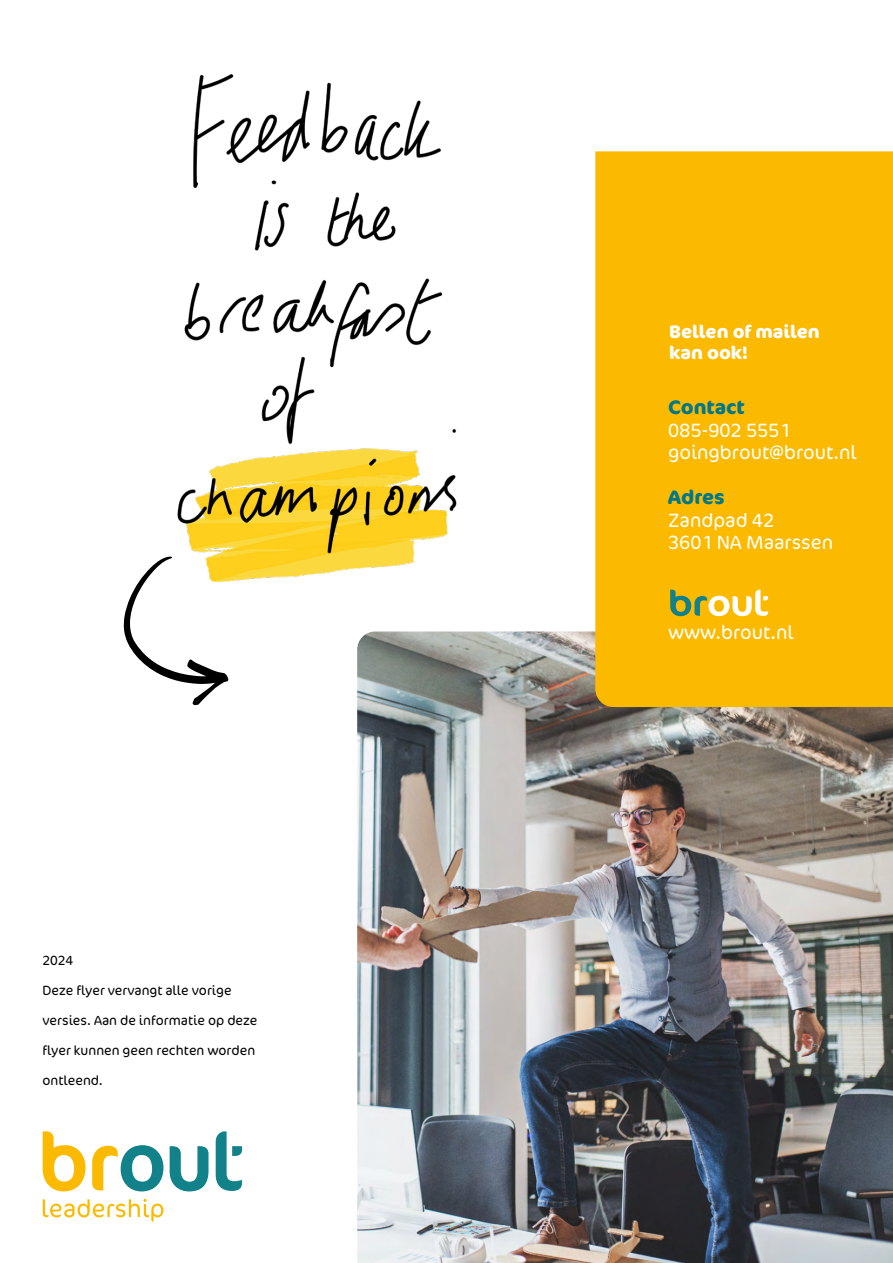
<style>
.page{position:relative;width:893px;height:1263px;background:#fff}
.page>*{position:absolute;margin:0;border:0;box-sizing:border-box;transform-origin:0 0}
.t1{font:300 19.5px/22.5px "Cocon Pro";color:#fff}
.t2{font:700 19.5px "Cocon Pro";color:#037788}
.t3{font:700 18px/21.6px "Cocon Pro";color:#fff}
.t4{font:300 13.5px "Cocon Pro";color:#000}
</style>
<div class="page">
<img style="left:357px;top:631px;width:536px;height:632px">
<div style="left:595px;top:151px;width:298px;height:556px;background:#fbba00"></div>
<svg style="left:670px;top:590px;width:98px;height:26px"></svg>
<img style="left:177px;top:74px;width:280px;height:508px">
<svg style="left:92px;top:1145px;width:71px;height:46px"></svg>
<svg style="left:43px;top:1131px;width:42px;height:60px"></svg>
<svg style="left:170px;top:1146px;width:39px;height:45px"></svg>
<svg style="left:216px;top:1131px;width:26px;height:60px"></svg>
<svg style="left:43px;top:1199px;width:120px;height:22px"></svg>
<svg style="left:124px;top:556px;width:104px;height:149px"></svg>
<p class="t4" style="left:43px;top:952px;width:32px">2024</p>
<p class="t4" style="left:43px;top:982px;width:191px">Deze flyer vervangt alle vorige</p>
<p class="t4" style="left:43px;top:1012px;width:217px">versies. Aan de informatie op deze</p>
<p class="t4" style="left:43px;top:1042px;width:214px">flyer kunnen geen rechten worden</p>
<p class="t4" style="left:43px;top:1072px;width:62px">ontleend.</p>
<h2 class="t3" style="left:669px;top:320px;width:152px">Bellen of mailen kan ook!</h2>
<h1 class="t2" style="left:668px;top:394px;width:78px">Contact</h1>
<h1 class="t1" style="left:668px;top:419px;width:190px">085-902 5551 goingbrout@brout.nl</h1>
<h1 class="t2" style="left:668px;top:484px;width:58px">Adres</h1>
<h1 class="t1" style="left:668px;top:509px;width:166px">Zandpad 42<br>3601 NA Maarssen</h1>
<h1 class="t1" style="left:668px;top:621px;width:127px">www.brout.nl</h1>
</div>
